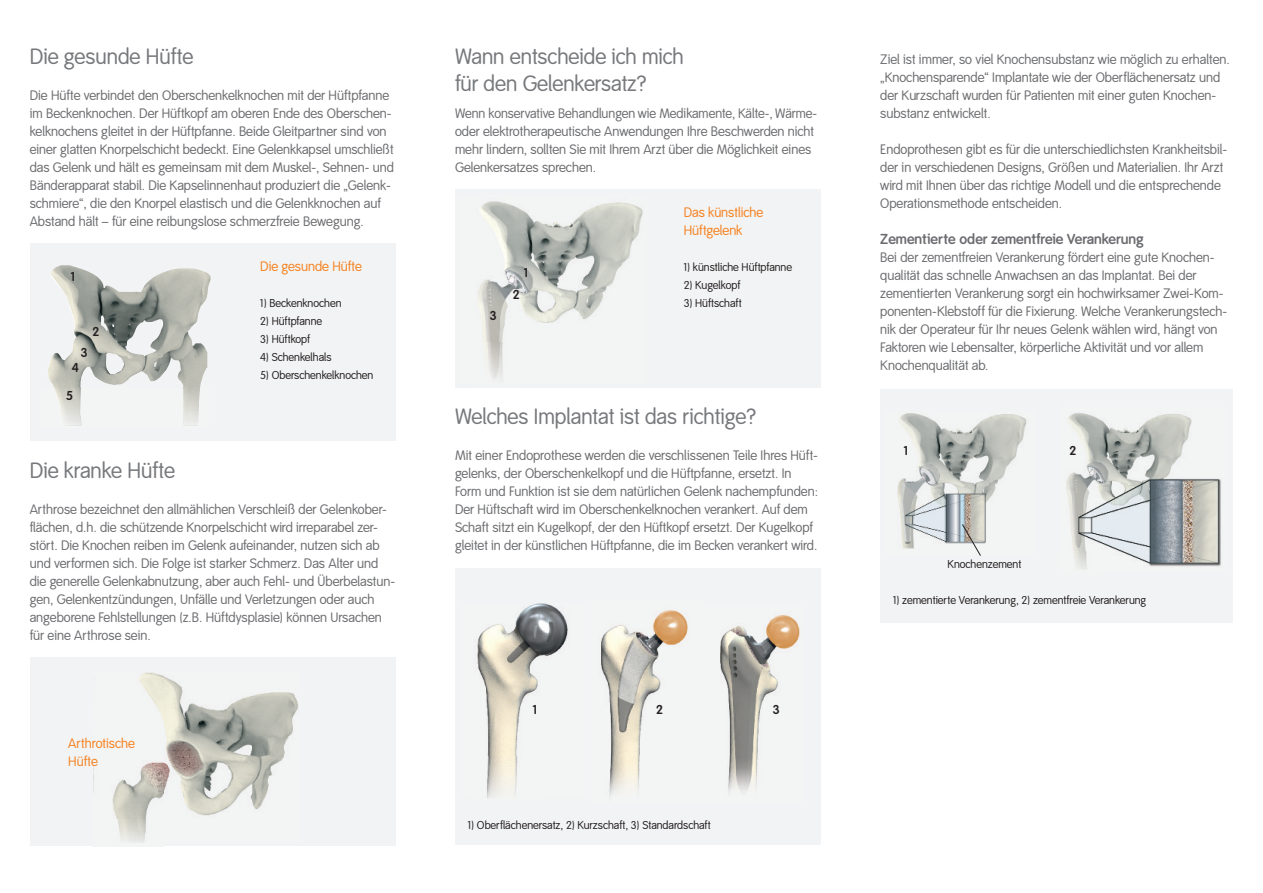
<style>
.page{position:relative;width:1263px;height:893px;background:#fff}
.page>*{position:absolute;margin:0;border:0;box-sizing:border-box;transform-origin:0 0}
.t1{font:21.75px/27px "Smith&Nephew LF";color:#76787b}
.t2{font:700 14.25px "Smith&Nephew LF";color:#6c6d70}
.t3{font:13.5px/18px "Smith&Nephew LF";color:#6c6d70}
.t4{font:13.5px/18px "Smith&Nephew LF";color:#f58220}
.t5{font:700 12.75px/27.8px "Smith&Nephew LF";color:#231f20;text-align:center}
.t6{font:11.25px "Smith&Nephew LF";color:#231f20}
</style>
<div class="page">
<div style="left:30px;top:657px;width:365px;height:188px;background:#f2f3f4"></div>
<div style="left:880px;top:389px;width:353px;height:233px;background:#f2f3f4"></div>
<div style="left:455px;top:569px;width:365px;height:276px;background:#f2f3f4"></div>
<div style="left:30px;top:243px;width:365px;height:198px;background:#f2f3f4"></div>
<img style="left:48px;top:265px;width:163px;height:122px">
<img style="left:183px;top:387px;width:17px;height:39px">
<img style="left:54px;top:387px;width:28px;height:39px">
<img style="left:163px;top:675px;width:136px;height:141px">
<img style="left:113px;top:672px;width:50px;height:148px">
<div style="left:455px;top:190px;width:366px;height:198px;background:#f2f3f4"></div>
<img style="left:477px;top:201px;width:166px;height:142px">
<img style="left:484px;top:343px;width:19px;height:36px">
<img style="left:477px;top:603px;width:91px;height:154px">
<img style="left:601px;top:610px;width:87px;height:186px">
<img style="left:720px;top:615px;width:80px;height:176px">
<img style="left:487px;top:757px;width:30px;height:42px">
<img style="left:897px;top:413px;width:130px;height:136px">
<img style="left:1066px;top:413px;width:155px;height:154px">
<svg style="left:961px;top:523px;width:20px;height:33px"></svg>
<img style="left:92px;top:820px;width:71px;height:26px">
<img style="left:1066px;top:552px;width:35px;height:17px">
<h1 class="t1" style="left:30px;top:43px;width:165px">Die gesunde Hüfte</h1>
<p class="t3" style="left:30px;top:86px;width:366px">Die Hüfte verbindet den Oberschenkelknochen mit der Hüftpfanne im Beckenknochen. Der Hüftkopf am oberen Ende des Oberschen&shy;kelknochens gleitet in der Hüftpfanne. Beide Gleitpartner sind von einer glatten Knorpelschicht bedeckt. Eine Gelenkkapsel umschließt das Gelenk und hält es gemeinsam mit dem Muskel-, Sehnen- und Bänderapparat stabil. Die Kapselinnenhaut produziert die „Gelenk&shy;schmiere“, die den Knorpel elastisch und die Gelenkknochen auf Abstand hält – für eine reibungslose schmerzfreie Bewegung.</p>
<p class="t5" style="left:71px;top:263px;width:6px">1</p>
<p class="t5" style="left:92px;top:318px;width:8px">2</p>
<p class="t5" style="left:81px;top:339px;width:9px">3</p>
<p class="t5" style="left:66px;top:354px;width:14px">4<br>5</p>
<p class="t4" style="left:260px;top:257px;width:103px">Die gesunde Hüfte</p>
<p class="t6" style="left:260px;top:296px;width:83px">1) Beckenknochen</p>
<p class="t6" style="left:260px;top:314px;width:63px">2) Hüftpfanne</p>
<p class="t6" style="left:260px;top:332px;width:51px">3) Hüftkopf</p>
<p class="t6" style="left:260px;top:350px;width:73px">4) Schenkelhals</p>
<p class="t6" style="left:260px;top:368px;width:115px">5) Oberschenkelknochen</p>
<h1 class="t1" style="left:30px;top:457px;width:147px">Die kranke Hüfte</h1>
<p class="t3" style="left:30px;top:500px;width:367px">Arthrose bezeichnet den allmählichen Verschleiß der Gelenkober&shy;flächen, d.h. die schützende Knorpelschicht wird irreparabel zer&shy;stört. Die Knochen reiben im Gelenk aufeinander, nutzen sich ab und verformen sich. Die Folge ist starker Schmerz. Das Alter und die generelle Gelenkabnutzung, aber auch Fehl- und Überbelastun&shy;gen, Gelenkentzündungen, Unfälle und Verletzungen oder auch angeborene Fehlstellungen (z.B. Hüftdysplasie) können Ursachen für eine Arthrose sein.</p>
<p class="t4" style="left:68px;top:734px;width:68px">Arthrotische<br>Hüfte</p>
<h1 class="t1" style="left:455px;top:43px;width:230px">Wann entscheide ich mich für den Gelenkersatz?</h1>
<p class="t3" style="left:455px;top:104px;width:364px">Wenn konservative Behandlungen wie Medikamente, Kälte-, Wärme&shy;oder elektrotherapeutische Anwendungen Ihre Beschwerden nicht mehr lindern, sollten Sie mit Ihrem Arzt über die Möglichkeit eines Gelenkersatzes sprechen.</p>
<p class="t5" style="left:490px;top:302px;width:8px">3</p>
<p class="t5" style="left:524px;top:259px;width:6px">1</p>
<p class="t5" style="left:513px;top:281px;width:8px">2</p>
<p class="t4" style="left:684px;top:203px;width:81px">Das künstliche<br>Hüftgelenk</p>
<p class="t6" style="left:684px;top:260px;width:110px">1) künstliche Hüftpfanne</p>
<p class="t6" style="left:684px;top:278px;width:58px">2) Kugelkopf</p>
<p class="t6" style="left:684px;top:296px;width:59px">3) Hüftschaft</p>
<h1 class="t1" style="left:455px;top:403px;width:303px">Welches Implantat ist das richtige?</h1>
<p class="t3" style="left:455px;top:446px;width:364px">Mit einer Endoprothese werden die verschlissenen Teile Ihres Hüft&shy;gelenks, der Oberschenkelkopf und die Hüftpfanne, ersetzt. In Form und Funktion ist sie dem natürlichen Gelenk nachempfunden:<br>Der Hüftschaft wird im Oberschenkelknochen verankert. Auf dem Schaft sitzt ein Kugelkopf, der den Hüftkopf ersetzt. Der Kugelkopf gleitet in der künstlichen Hüftpfanne, die im Becken verankert wird.</p>
<p class="t5" style="left:533px;top:696px;width:6px">1</p>
<p class="t5" style="left:656px;top:696px;width:8px">2</p>
<p class="t5" style="left:773px;top:696px;width:8px">3</p>
<p class="t6" style="left:468px;top:818px;width:244px">1) Oberflächenersatz, 2) Kurzschaft, 3) Standardschaft</p>
<p class="t3" style="left:880px;top:50px;width:351px">Ziel ist immer, so viel Knochensubstanz wie möglich zu erhalten. „Knochensparende“ Implantate wie der Oberflächenersatz und der Kurzschaft wurden für Patienten mit einer guten Knochen&shy;substanz entwickelt.</p>
<p class="t3" style="left:880px;top:140px;width:348px">Endoprothesen gibt es für die unterschiedlichsten Krankheitsbil&shy;der in verschiedenen Designs, Größen und Materialien. Ihr Arzt wird mit Ihnen über das richtige Modell und die entsprechende Operationsmethode entscheiden.</p>
<p class="t2" style="left:880px;top:230px;width:265px">Zementierte oder zementfreie Verankerung</p>
<p class="t3" style="left:880px;top:248px;width:348px">Bei der zementfreien Verankerung fördert eine gute Knochen&shy;qualität das schnelle Anwachsen an das Implantat. Bei der zementierten Verankerung sorgt ein hochwirksamer Zwei-Kom&shy;ponenten-Klebstoff für die Fixierung. Welche Verankerungstech&shy;nik der Operateur für Ihr neues Gelenk wählen wird, hängt von Faktoren wie Lebensalter, körperliche Aktivität und vor allem Knochenqualität ab.</p>
<p class="t5" style="left:904px;top:437px;width:6px">1</p>
<p class="t5" style="left:1069px;top:437px;width:8px">2</p>
<p class="t6" style="left:948px;top:557px;width:75px">Knochenzement</p>
<p class="t6" style="left:893px;top:593px;width:255px">1) zementierte Verankerung, 2) zementfreie Verankerung</p>
</div>
